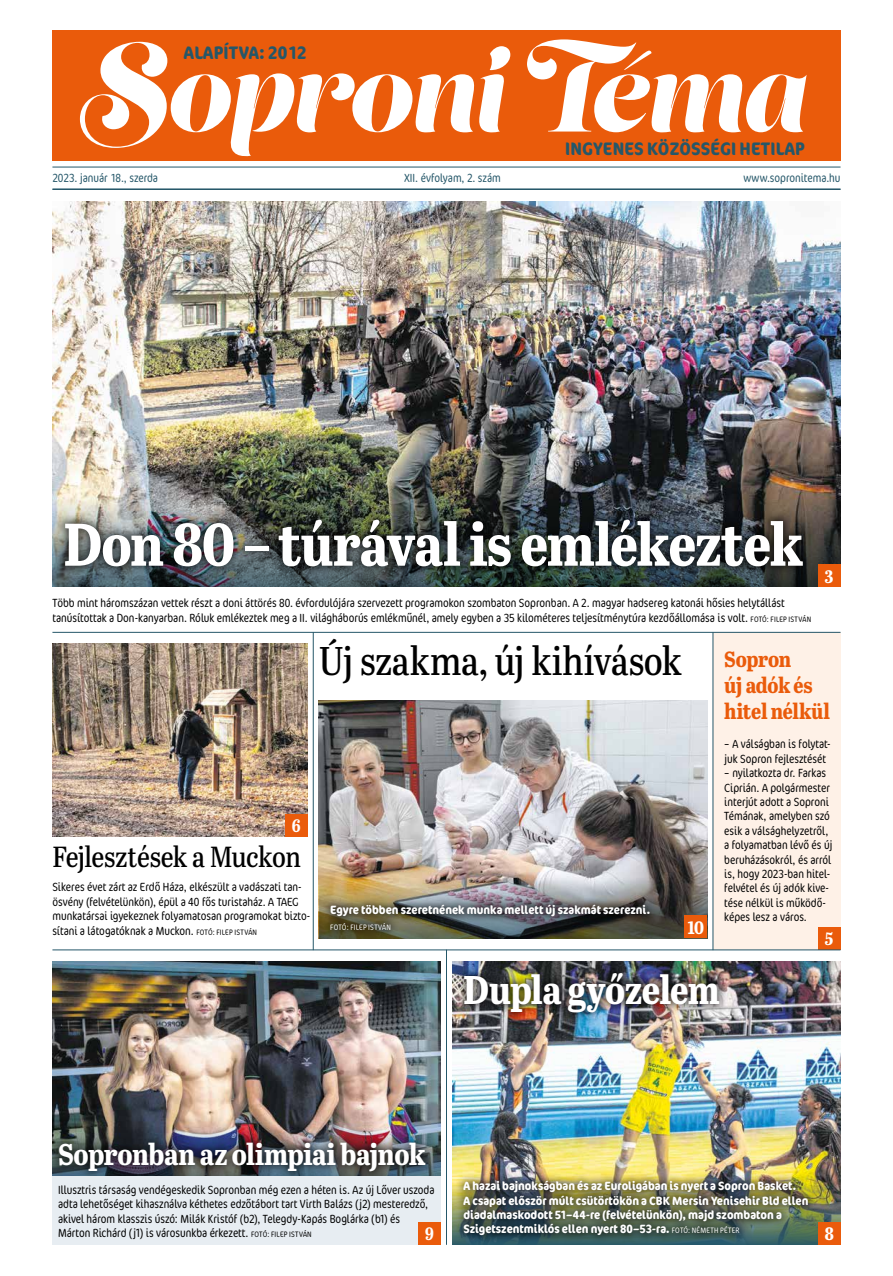
<style>
.page{position:relative;width:893px;height:1276px;background:#fff}
.page>*{position:absolute;margin:0;border:0;box-sizing:border-box;transform-origin:0 0}
.t1{font:107.6px "Lust Script";letter-spacing:-.01em;color:#fff}
.t2{font:700 60px "Abril Titling Cnd";letter-spacing:-.02em;color:#fff}
.t3{font:40px "Abril Titling Cnd";letter-spacing:-.01em;color:#000}
.t4{font:700 40px "Abril Titling Cnd";letter-spacing:-.015em;color:#fff}
.t5{font:700 30px "Abril Titling Cnd";letter-spacing:-.02em;color:#fff}
.t6{font:29px "Abril Titling Cnd";letter-spacing:-.02em;color:#000}
.t7{font:700 22px/26.4px "Abril Titling Cnd";letter-spacing:-.015em;color:#ea5b0b}
.t8{font:700 condensed 18.1px "Cocon Pro";letter-spacing:.01em;color:#255769}
.t9{font:700 18px "Abril Titling Cnd";color:#fff}
.t10{font:300 condensed 12px/14.4px "Cocon Pro";color:#000}
.t11{font:700 condensed 12px/14.4px "Cocon Pro";color:#fff}
.t12{font:300 condensed 12px "Cocon Pro";color:#255769}
.t13{font:300 condensed 8px "Cocon Pro";letter-spacing:.03em;color:#fff}
.s1{font-size:124.8px}
.s2{font-size:8px}
.s3{font-weight:300;font-size:8px}
</style>
<div class="page">
<div style="left:52px;top:31px;width:788px;height:130px;background:#ea5b0b"></div>
<hr style="left:52px;top:167px;width:788px;height:1px;background:#255769">
<hr style="left:52px;top:189px;width:788px;height:1px;background:#255769">
<img style="left:52px;top:961px;width:389px;height:165px">
<img style="left:319px;top:700px;width:388px;height:177px">
<img style="left:52px;top:201px;width:788px;height:295px">
<img style="left:319px;top:877px;width:388px;height:61px">
<img style="left:52px;top:1126px;width:389px;height:50px">
<img style="left:52px;top:496px;width:788px;height:91px">
<div style="left:713px;top:632px;width:127px;height:318px;background:#fef1e7"></div>
<div style="left:56px;top:511px;width:756px;height:64px;background:#000;opacity:.8"></div>
<div style="left:50px;top:1133px;width:384px;height:47px;background:#000;opacity:.8"></div>
<img style="left:52px;top:643px;width:256px;height:193px">
<div style="left:818px;top:927px;width:22px;height:22px;background:#ea5b0b"></div>
<div style="left:818px;top:564px;width:22px;height:23px;background:#ea5b0b"></div>
<div style="left:685px;top:915px;width:22px;height:23px;background:#ea5b0b"></div>
<div style="left:285px;top:814px;width:23px;height:22px;background:#ea5b0b"></div>
<div style="left:52px;top:1176px;width:389px;height:68px;background:#e7edf2"></div>
<div style="left:418px;top:1222px;width:23px;height:22px;background:#ea5b0b"></div>
<img style="left:452px;top:961px;width:388px;height:283px">
<div style="left:456px;top:964px;width:272px;height:57px;background:#000;opacity:.8"></div>
<div style="left:455px;top:1172px;width:362px;height:72px;background:#000;opacity:.8"></div>
<div style="left:322px;top:896px;width:336px;height:42px;background:#000;opacity:.8"></div>
<hr style="left:713px;top:632px;width:1px;height:318px;background:#255769">
<hr style="left:52px;top:632px;width:788px;height:1px;background:#255769">
<hr style="left:52px;top:949px;width:788px;height:1px;background:#255769">
<hr style="left:446px;top:949px;width:1px;height:295px;background:#255769">
<hr style="left:313px;top:632px;width:1px;height:318px;background:#255769">
<div style="left:818px;top:1222px;width:22px;height:22px;background:#ea5b0b"></div>
<h1 class="t1" style="left:80px;top:23px;width:727px"><span class="s1">S</span>oproni Téma</h1>
<h3 class="t8" style="left:184px;top:40px;width:124px">ALAPÍTVA: 2012</h3>
<h3 class="t8" style="left:565px;top:136px;width:241px">INGYENES KÖZÖSSÉGI HETILAP</h3>
<p class="t12" style="left:52px;top:170px;width:107px">2023. január 18., szerda</p>
<p class="t12" style="left:404px;top:170px;width:98px">XII. évfolyam, 2. szám</p>
<p class="t12" style="left:744px;top:170px;width:98px">www.sopronitema.hu</p>
<h2 class="t2" style="left:64px;top:500px;width:741px">Don 80 – túrával is emlékeztek</h2>
<p class="t10" style="left:52px;top:596px;width:760px">Több mint háromszázan vettek részt a doni áttörés 8️0. évfordulójára szervezett programokon szombaton Sopronban. A 2. magyar hadsereg katonái hősies helytállást tanúsítottak a Don-kanyarban. Róluk emlékeztek meg a II. világháborús emlékműnél, amely egyben a 35 kilométeres teljesítménytúra kezdőállomása is volt. <span class="s2">FOTÓ: FILEP ISTVÁN</span></p>
<h3 class="t9" style="left:825px;top:563px;width:10px">3</h3>
<h3 class="t3" style="left:319px;top:632px;width:364px">Új szakma, új kihívások</h3>
<h3 class="t9" style="left:292px;top:812px;width:10px">6</h3>
<h3 class="t6" style="left:52px;top:836px;width:250px">Fejlesztések a Muckon</h3>
<p class="t10" style="left:52px;top:880px;width:259px">Sikeres évet zárt az Erdő Háza, elkészült a vadászati tan&shy;ösvény (felvételünkön), épül a 40 fős turistaház. A TAEG munkatársai igyekeznek folyamatosan programokat bizto&shy;sítani a látogatóknak a Muckon. <span class="s2">FOTÓ: FILEP ISTVÁN</span></p>
<p class="t11" style="left:330px;top:902px;width:321px">Egyre többen szeretnének munka mellett új szakmát szerezni.</p>
<p class="t13" style="left:330px;top:921px;width:62px">FOTÓ: FILEP ISTVÁN</p>
<h3 class="t9" style="left:688px;top:914px;width:18px">10</h3>
<h3 class="t7" style="left:724px;top:644px;width:107px">Sopron<br>új adók és hitel nélkül</h3>
<p class="t10" style="left:724px;top:737px;width:108px">– A válságban is folytat&shy;juk Sopron fejlesztését</p>
<p class="t10" style="left:724px;top:766px;width:110px">– nyilatkozta dr. Farkas<br>Ciprián. A polgármester interjút adott a Soproni<br>Témának, amelyben szó esik a válsághelyzetről, a folyamatban lévő és új beruházásokról, és arról is, hogy 2023-ban hitel&shy;felvétel és új adók kive&shy;tése nélkül is működő&shy;képes lesz a város.</p>
<h3 class="t9" style="left:825px;top:926px;width:10px">5</h3>
<h3 class="t4" style="left:463px;top:960px;width:258px">Dupla győzelem</h3>
<h3 class="t5" style="left:58px;top:1132px;width:369px">Sopronban az olimpiai bajnok</h3>
<p class="t10" style="left:58px;top:1182px;width:378px">Illusztris társaság vendégeskedik Sopronban még ezen a héten is. Az új Lőver uszoda adta lehetőséget kihasználva kéthetes edzőtábort tart Virth Balázs (j2) mesteredző, akivel három klasszis úszó: Milák Kristóf (b2), Telegdy-Kapás Boglárka (b1) és Márton Richárd (j1) is városunkba érkezett. <span class="s2">FOTÓ: FILEP ISTVÁN</span></p>
<h3 class="t9" style="left:425px;top:1221px;width:10px">9</h3>
<p class="t11" style="left:463px;top:1178px;width:346px">A hazai bajnokságban és az Euroligában is nyert a Sopron Basket.<br>A csapat először múlt csütörtökön a CBK Mersin Yenisehir Bld ellen diadalmaskodott 51–44-re (felvételünkön), majd szombaton a Szigetszentmiklós ellen nyert 80–53-ra. <span class="s3">FOTÓ: NÉMETH PÉTER</span></p>
<h3 class="t9" style="left:825px;top:1221px;width:11px">8</h3>
</div>
